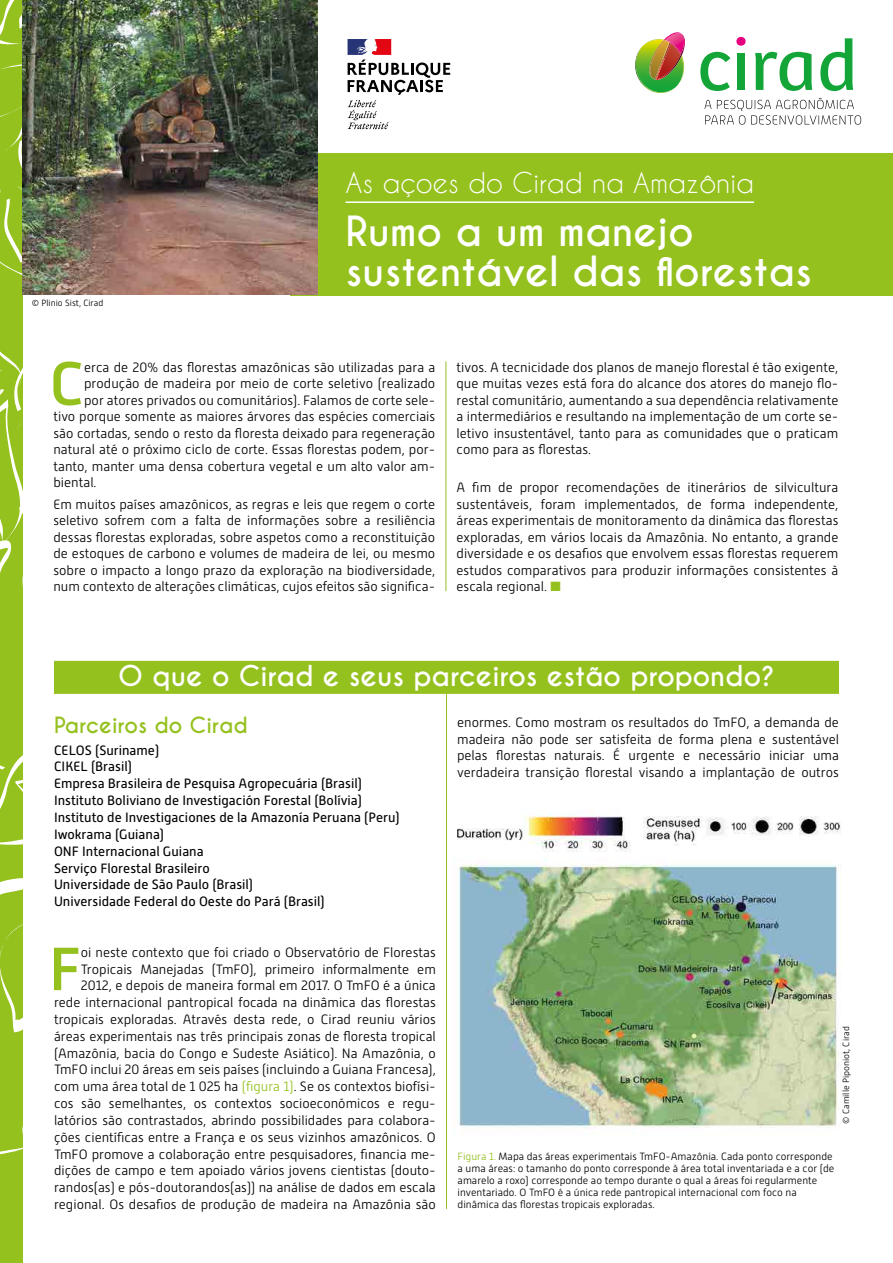
<style>
.page{position:relative;width:893px;height:1263px;background:#fff}
.page>*{position:absolute;margin:0;border:0;box-sizing:border-box;transform-origin:0 0}
.Body_Text{font:500 60.75px "Alwyn New";color:#95c11f}
.t1{font:700 39px/40.2px "Caviar Dreams";color:#fff}
.Heading_1{font:700 27px "Caviar Dreams";color:#fff}
.t2{font:27px "Caviar Dreams";color:#fff}
.Body_Text-2{font:700 21px "Caviar Dreams";color:#95c11f}
.Body_Text-3{font:300 13.5px/16.5px "Alwyn New";color:#000;text-align:justify}
.t3{font:13.5px/16.8px "Alwyn New";color:#000}
.Body_Text-4{font:300 10.5px/12px "Alwyn New";color:#000}
.Body_Text-5{font:300 9px "Alwyn New";color:#000}
.s1{color:#95c11f}
</style>
<div class="page">
<div style="left:290px;top:153px;width:603px;height:142px;background:#95c11f"></div>
<hr style="left:345px;top:201px;width:409px;height:2px;background:#fff">
<svg style="left:348px;top:39px;width:102px;height:90px"></svg>
<div style="left:0;top:0;width:22px;height:1263px;background:#95c11f"></div>
<svg style="left:0;top:0;width:22px;height:45px"></svg>
<svg style="left:0;top:878px;width:22px;height:154px"></svg>
<svg style="left:0;top:756px;width:22px;height:89px"></svg>
<svg style="left:0;top:351px;width:22px;height:222px"></svg>
<svg style="left:0;top:1147px;width:22px;height:8px"></svg>
<svg style="left:0;top:64px;width:22px;height:211px"></svg>
<img style="left:22px;top:0;width:296px;height:294px">
<hr style="left:446px;top:361px;width:1px;height:230px;background:#95c11f">
<hr style="left:446px;top:673px;width:1px;height:536px;background:#95c11f">
<img style="left:452px;top:813px;width:389px;height:321px">
<div style="left:54px;top:661px;width:785px;height:33px;background:#95c11f"></div>
<img style="left:635px;top:32px;width:50px;height:61px">
<svg style="left:700px;top:52px;width:30px;height:39px"></svg>
<div style="left:737px;top:53px;width:8px;height:37px;background:#13a538"></div>
<div style="left:736px;top:37px;width:10px;height:9px;background:#e6007d;border-radius:50%"></div>
<svg style="left:755px;top:52px;width:57px;height:39px"></svg>
<svg style="left:820px;top:38px;width:33px;height:53px"></svg>
<svg style="left:704px;top:98px;width:157px;height:27px"></svg>
<p class="Body_Text-5" style="left:32px;top:298px;width:73px">© Plinio Sist, Cirad</p>
<p class="t2" style="left:345px;top:167px;width:410px">As açoes do Cirad na Amazônia</p>
<p class="t1" style="left:345px;top:212px;width:468px">Rumo a um manejo sustentável das florestas</p>
<p class="Body_Text" style="left:50px;top:349px;width:36px">C</p>
<p class="Body_Text-3" style="left:84px;top:359px;width:353px">erca de 20% das florestas amazônicas são utilizadas para a</p>
<p class="Body_Text-3" style="left:84px;top:375px;width:353px">produção de madeira por meio de corte seletivo (realizado</p>
<p class="Body_Text-3" style="left:84px;top:392px;width:353px">por atores privados ou comunitários). Falamos de corte sele-</p>
<p class="Body_Text-3" style="left:53px;top:408px;width:383px">tivo porque somente as maiores árvores das espécies comerciais</p>
<p class="Body_Text-3" style="left:53px;top:425px;width:383px">são cortadas, sendo o resto da floresta deixado para regeneração</p>
<p class="Body_Text-3" style="left:53px;top:441px;width:383px">natural até o próximo ciclo de corte. Essas florestas podem, por-</p>
<p class="Body_Text-3" style="left:53px;top:458px;width:383px">tanto, manter uma densa cobertura vegetal e um alto valor am-</p>
<p class="Body_Text-3" style="left:53px;top:474px;width:45px">biental.</p>
<p class="Body_Text-3" style="left:53px;top:496px;width:383px">Em muitos países amazônicos, as regras e leis que regem o corte seletivo sofrem com a falta de informações sobre a resiliência dessas florestas exploradas, sobre aspetos como a reconstituição de estoques de carbono e volumes de madeira de lei, ou mesmo sobre o impacto a longo prazo da exploração na biodiversidade, num contexto de alterações climáticas, cujos efeitos são significa-</p>
<p class="Body_Text-3" style="left:457px;top:359px;width:383px">tivos. A tecnicidade dos planos de manejo florestal é tão exigente, que muitas vezes está fora do alcance dos atores do manejo flo&shy;restal comunitário, aumentando a sua dependência relativamente a intermediários e resultando na implementação de um corte se&shy;letivo insustentável, tanto para as comunidades que o praticam como para as florestas.</p>
<p class="Body_Text-3" style="left:457px;top:479px;width:383px">A fim de propor recomendações de itinerários de silvicultura sustentáveis, foram implementados, de forma independente, áreas experimentais de monitoramento da dinâmica das florestas exploradas, em vários locais da Amazônia. No entanto, a grande diversidade e os desafios que envolvem essas florestas requerem estudos comparativos para produzir informações consistentes à escala regional. <span class="s1">■</span></p>
<p class="Heading_1" style="left:118px;top:660px;width:658px">O que o Cirad e seus parceiros estão propondo?</p>
<p class="Body_Text-2" style="left:54px;top:713px;width:195px">Parceiros do Cirad</p>
<p class="t3" style="left:54px;top:741px;width:347px">CELOS (Suriname)<br>CIKEL (Brasil)<br>Empresa Brasileira de Pesquisa Agropecuária (Brasil)<br>Instituto Boliviano de Investigación Forestal (Bolívia)<br>Instituto de Investigaciones de la Amazonía Peruana (Peru)<br>Iwokrama (Guiana)<br>ONF Internacional Guiana<br>Serviço Florestal Brasileiro<br>Universidade de São Paulo (Brasil)<br>Universidade Federal do Oeste do Pará (Brasil)</p>
<p class="Body_Text" style="left:49px;top:935px;width:33px">F</p>
<p class="Body_Text-3" style="left:54px;top:944px;width:383px;text-align:right">oi neste contexto que foi criado o Observatório de Florestas Tropicais Manejadas (TmFO), primeiro informalmente em 2012, e depois de maneira formal em 2017. O TmFO é a única rede internacional pantropical focada na dinâmica das florestas tropicais exploradas. Através desta rede, o Cirad reuniu vários áreas experimentais nas três principais zonas de floresta tropical (Amazônia, bacia do Congo e Sudeste Asiático). Na Amazônia, o TmFO inclui 20 áreas em seis países (incluindo a Guiana Francesa), com uma área total de 1 025 ha <span class="s1">(figura 1)</span>. Se os contextos biofísi&shy;cos são semelhantes, os contextos socioeconómicos e regu&shy;latórios são contrastados, abrindo possibilidades para colabora&shy;ções científicas entre a França e os seus vizinhos amazônicos. O TmFO promove a colaboração entre pesquisadores, financia me&shy;dições de campo e tem apoiado vários jovens cientistas (douto&shy;randos(as) e pós-doutorandos(as)) na análise de dados em escala regional. Os desafios de produção de madeira na Amazônia são</p>
<p class="Body_Text-3" style="left:457px;top:714px;width:383px">enormes. Como mostram os resultados do TmFO, a demanda de madeira não pode ser satisfeita de forma plena e sustentável pelas florestas naturais. É urgente e necessário iniciar uma verdadeira transição florestal visando a implantação de outros</p>
<p class="Body_Text-5" style="left:841px;top:1124px;width:99px;rotate:-90deg">© Camille Piponiot, Cirad</p>
<p class="Body_Text-4" style="left:458px;top:1150px;width:378px"><span class="s1">Figura 1.</span> Mapa das áreas experimentais TmFO-Amazônia. Cada ponto corresponde a uma áreas: o tamanho do ponto corresponde à área total inventariada e a cor (de amarelo a roxo) corresponde ao tempo durante o qual a áreas foi regularmente inventariado. O TmFO é a única rede pantropical internacional com foco na dinâmica das florestas tropicais exploradas.</p>
</div>
